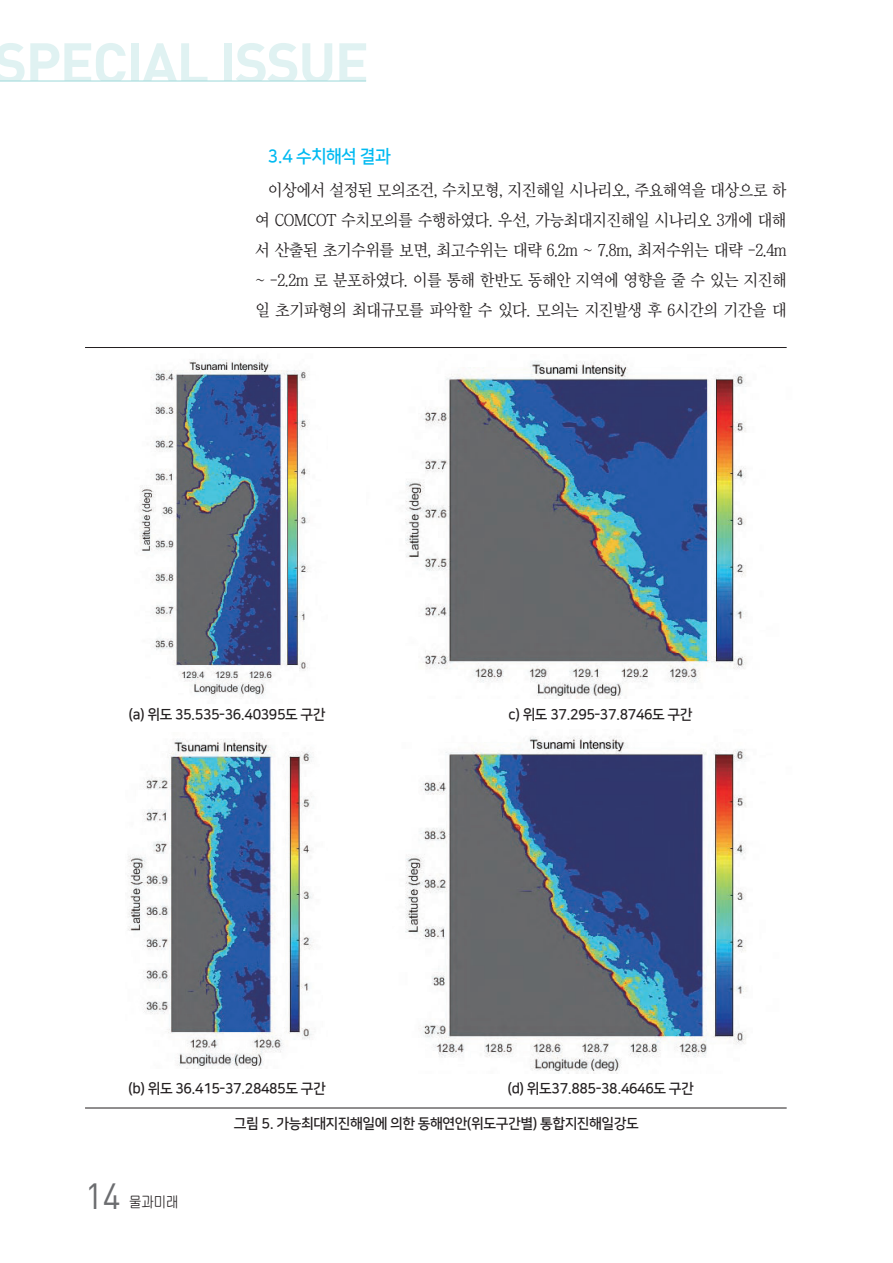
<style>
.page{position:relative;width:893px;height:1263px;background:#fff}
.page>*{position:absolute;margin:0;border:0;box-sizing:border-box;transform-origin:0 0}
.t1{font:700 57px "DIN Pro";letter-spacing:-.03em;color:#e0f2f2}
.t2{font:36px "DIN Pro";color:#6c6d70;scale:.95 1}
._2_소타이틀{font:18px "Nanum Square B";letter-spacing:-.03em;color:#00baf1;scale:.95 1}
.t3{font:16.5px/30px "Chosun Sm";letter-spacing:-.03em;color:#231f20;text-align:justify}
._4_표그림제목{font:14.25px "Nanum Square B";letter-spacing:-.03em;color:#231f20}
.t4{font:14.25px "Chosun Gu";color:#231f20;scale:.95 1}
</style>
<div class="page">
<hr style="left:0;top:81px;width:366px;height:1px;background:#9dd8d9">
<hr style="left:85px;top:347px;width:702px;height:1px;background:#231f20">
<hr style="left:85px;top:1108px;width:702px;height:1px;background:#231f20">
<img style="left:139px;top:359px;width:171px;height:338px">
<img style="left:127px;top:740px;width:187px;height:328px">
<img style="left:405px;top:361px;width:341px;height:338px">
<img style="left:405px;top:736px;width:342px;height:337px">
<h1 class="t1" style="left:-6px;top:25px;width:377px">SPECIAL ISSUE</h1>
<p class="_2_소타이틀" style="left:268px;top:147px;width:131px">3.4 수치해석 결과</p>
<p class="t3" style="left:255px;top:175px;width:533px;text-indent:13px">이상에서 설정된 모의조건, 수치모형, 지진해일 시나리오, 주요해역을 대상으로 하 여 COMCOT 수치모의를 수행하였다. 우선, 가능최대지진해일 시나리오 3개에 대해 서 산출된 초기수위를 보면, 최고수위는 대략 6.2m ~ 7.8m, 최저수위는 대략 -2.4m ~ -2.2m 로 분포하였다. 이를 통해 한반도 동해안 지역에 영향을 줄 수 있는 지진해 일 초기파형의 최대규모를 파악할 수 있다. 모의는 지진발생 후 6시간의 기간을 대</p>
<p class="_4_표그림제목" style="left:128px;top:707px;width:198px">(a) 위도 35.535-36.40395도 구간</p>
<p class="_4_표그림제목" style="left:509px;top:707px;width:185px">c) 위도 37.295-37.8746도 구간</p>
<p class="_4_표그림제목" style="left:128px;top:1081px;width:199px">(b) 위도 36.415-37.28485도 구간</p>
<p class="_4_표그림제목" style="left:234px;top:1116px;width:406px">그림 5. 가능최대지진해일에 의한 동해연안(위도구간별) 통합지진해일강도</p>
<p class="_4_표그림제목" style="left:507px;top:1081px;width:188px">(d) 위도37.885-38.4646도 구간</p>
<h2 class="t2" style="left:85px;top:1171px;width:39px">14</h2>
<p class="t4" style="left:129px;top:1195px;width:53px">물과미래</p>
</div>
